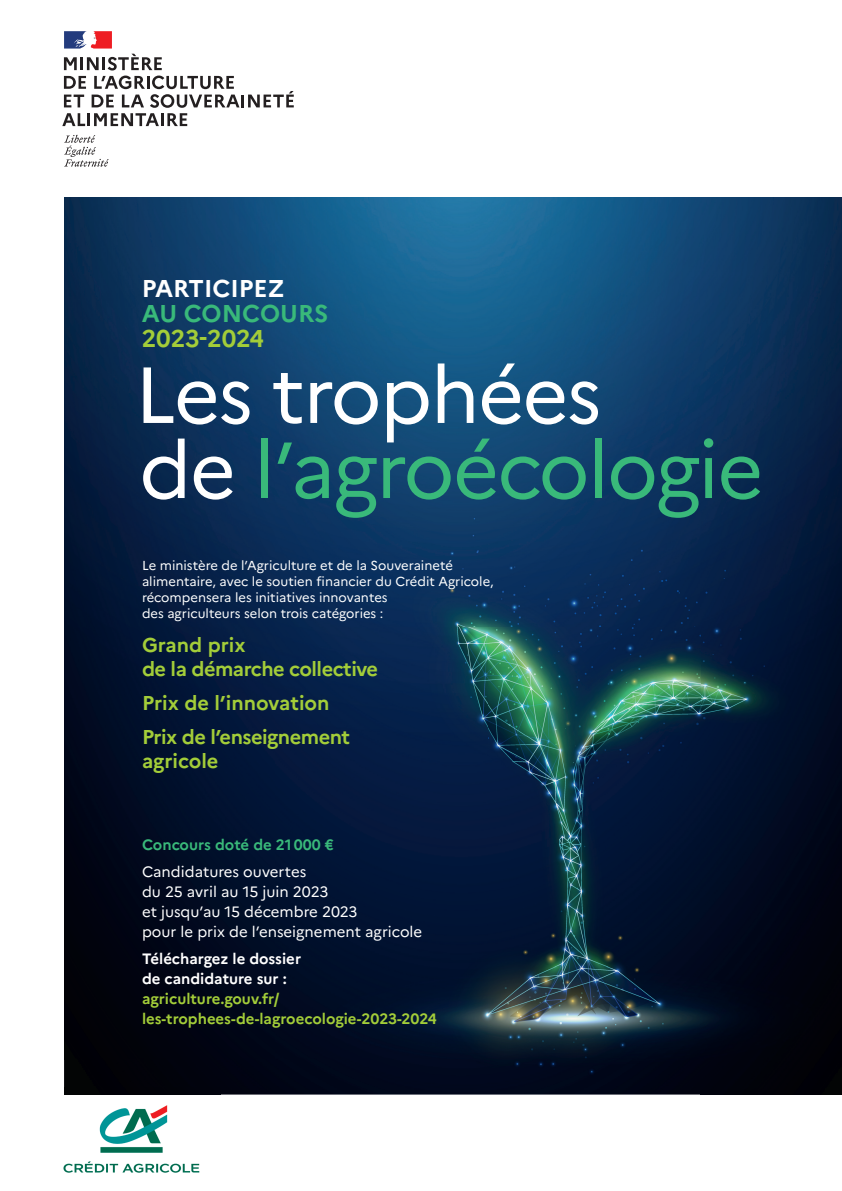
<style>
.page{position:relative;width:842px;height:1191px;background:#fff}
.page>*{position:absolute;margin:0;border:0;box-sizing:border-box;transform-origin:0 0}
.t1{font:79.2px/75px "Marianne";letter-spacing:-.02em;color:#39b97a}
.t2{font:700 24.3px "Marianne";color:#fff}
.t3{font:700 24.3px "Marianne";color:#39b97a}
.t4{font:700 24.3px "Marianne";color:#a3cd39}
.t5{font:700 20px/24px "Marianne";letter-spacing:-.025em;color:#a3cd39}
.t6{font:700 20px "Marianne";color:#a3cd39}
.t7{font:15px/20px "Marianne";color:#fff}
.t8{font:700 15px/20px "Marianne";color:#a3cd39}
.t9{font:700 15px/20px "Marianne";color:#fff}
.t10{font:700 15px "Marianne";color:#39b97a}
.t11{font:13px/16px "Marianne";color:#fff}
.s1{color:#fff}
</style>
<div class="page">
<img style="left:63px;top:1094px;width:157px;height:79px">
<img style="left:64px;top:198px;width:778px;height:896px">
<img style="left:64px;top:1087px;width:156px;height:7px">
<svg style="left:64px;top:135px;width:45px;height:32px"></svg>
<svg style="left:64px;top:31px;width:98px;height:39px"></svg>
<svg style="left:62px;top:76px;width:232px;height:50px"></svg>
<h2 class="t2" style="left:142px;top:269px;width:144px">PARTICIPEZ</h2>
<h2 class="t3" style="left:142px;top:294px;width:188px">AU CONCOURS</h2>
<h2 class="t4" style="left:142px;top:319px;width:124px">2023-2024</h2>
<h1 class="t1" style="left:135px;top:351px;width:630px"><span class="s1">Les trophées<br>de</span> l’agroécologie</h1>
<p class="t11" style="left:142px;top:556px;width:353px">Le ministère de l’Agriculture et de la Souveraineté alimentaire, avec le soutien financier du Crédit Agricole, récompensera les initiatives innovantes<br>des agriculteurs selon trois catégories :</p>
<h3 class="t5" style="left:142px;top:631px;width:238px">Grand prix<br>de la démarche collective</h3>
<h3 class="t5" style="left:142px;top:684px;width:210px;line-height:34px">Prix de l’innovation<br>Prix de l’enseignement</h3>
<h3 class="t6" style="left:142px;top:745px;width:78px">agricole</h3>
<p class="t10" style="left:142px;top:833px;width:193px">Concours doté de 21000 €</p>
<p class="t7" style="left:142px;top:860px;width:282px">Candidatures ouvertes<br>du 25 avril au 15 juin 2023<br>et jusqu’au 15 décembre 2023<br>pour le prix de l’enseignement agricole</p>
<p class="t9" style="left:142px;top:947px;width:161px">Téléchargez le dossier de candidature sur :</p>
<p class="t8" style="left:142px;top:987px;width:296px">agriculture.gouv.fr/ les-trophees-de-lagroecologie-2023-2024</p>
</div>
